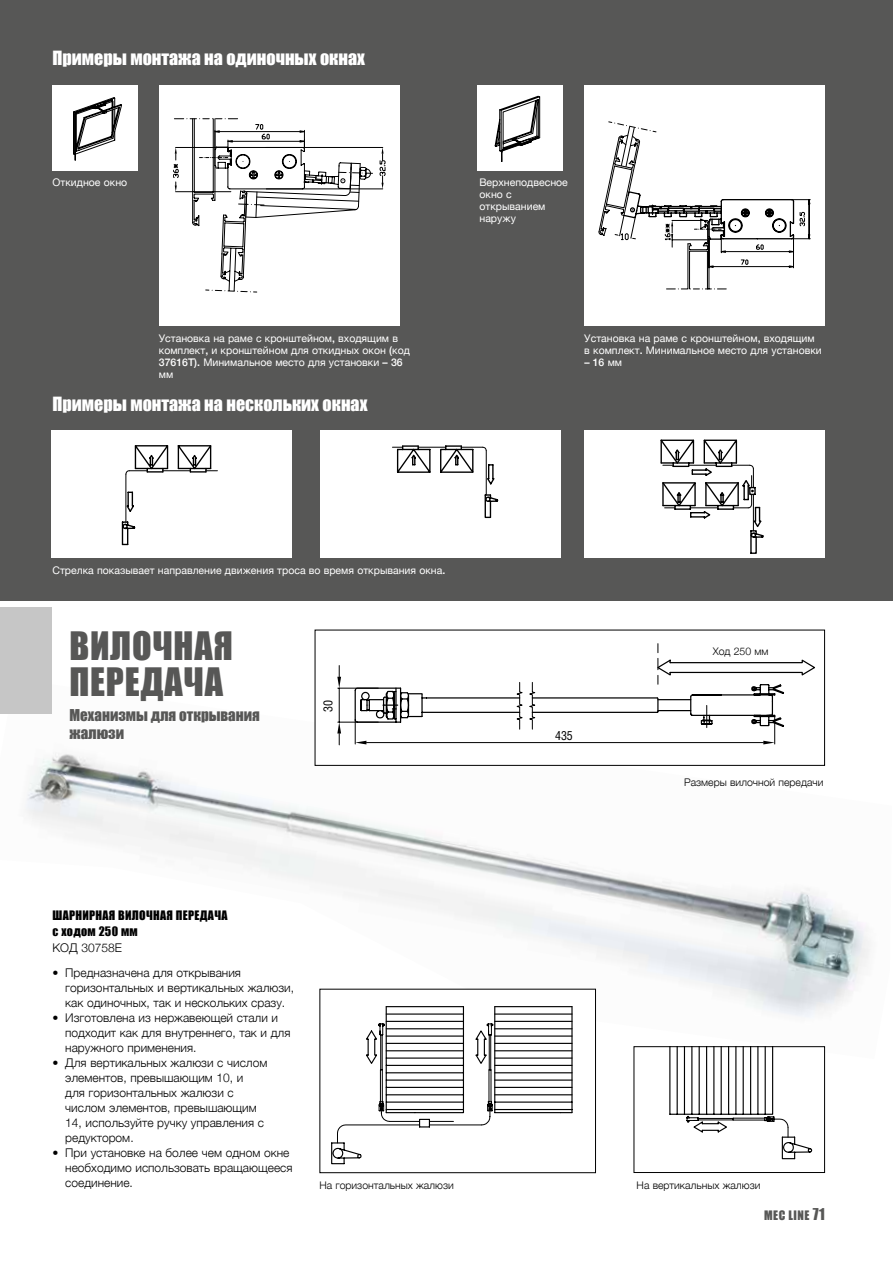
<style>
.page{position:relative;width:893px;height:1263px;background:#fff}
.page>*{position:absolute;margin:0;border:0;box-sizing:border-box;transform-origin:0 0}
.t1{font:36px "Impact";letter-spacing:.02em;color:#575756}
.t2{font:18px "Impact";color:#fff}
.t3{font:15px/18px "Impact";color:#575756}
.t4{font:300 12px/15px "Helvetica Neue";color:#000}
.t5{font:12px/15.8px "Impact";letter-spacing:.025em;color:#000}
.t6{font:condensed 12px "Helvetica";color:#000}
.t7{font:12px "Impact";letter-spacing:.04em;color:#575756}
.t8{font:10.5px/12px "Helvetica Neue";color:#fff}
.t9{font:300 10.5px "Helvetica Neue";color:#000}
.t10{font:500 10.5px "Helvetica Neue";color:#fff}
.s1{font-weight:500}
.s2{font-weight:400}
.s3{font-size:15px}
</style>
<div class="page">
<img style="left:25px;top:679px;width:845px;height:380px">
<div style="left:0;top:607px;width:51px;height:107px;background:#c6c6c6"></div>
<div style="left:0;top:0;width:893px;height:600px;background:#575756"></div>
<div style="left:51px;top:430px;width:241px;height:128px;background:#fff"></div>
<svg style="left:121px;top:445px;width:97px;height:101px"></svg>
<div style="left:159px;top:85px;width:240px;height:241px;background:#fff"></div>
<svg style="left:173px;top:119px;width:212px;height:173px"></svg>
<div style="left:478px;top:85px;width:85px;height:85px;background:#fff"></div>
<svg style="left:494px;top:95px;width:47px;height:67px"></svg>
<div style="left:53px;top:85px;width:85px;height:85px;background:#fff"></div>
<svg style="left:73px;top:97px;width:49px;height:64px"></svg>
<div style="left:584px;top:85px;width:241px;height:241px;background:#fff"></div>
<svg style="left:599px;top:122px;width:211px;height:167px"></svg>
<div style="left:320px;top:430px;width:241px;height:128px;background:#fff"></div>
<svg style="left:584px;top:430px;width:241px;height:128px;background:#f0f0f0"></svg>
<div style="left:315px;top:630px;width:510px;height:135px;background:#fff"></div>
<hr style="left:338px;top:688px;width:40px;height:1px;background:#000">
<hr style="left:338px;top:722px;width:40px;height:1px;background:#000">
<hr style="left:339px;top:688px;width:1px;height:34px;background:#000">
<svg style="left:337px;top:665px;width:4px;height:23px"></svg>
<svg style="left:337px;top:722px;width:4px;height:23px"></svg>
<svg style="left:354px;top:644px;width:461px;height:100px"></svg>
<div style="left:315px;top:630px;width:510px;height:136px;border:1px solid #000"></div>
<div style="left:320px;top:989px;width:275px;height:184px;background:#fff"></div>
<svg style="left:331px;top:1006px;width:242px;height:159px"></svg>
<hr style="left:390px;top:1121px;width:30px;height:1px;background:#000">
<hr style="left:429px;top:1125px;width:53px;height:1px;background:#000">
<div style="left:319px;top:989px;width:277px;height:184px;border:1px solid #000"></div>
<div style="left:634px;top:1047px;width:191px;height:125px;background:#fff"></div>
<svg style="left:669px;top:1048px;width:143px;height:111px"></svg>
<div style="left:634px;top:1046px;width:191px;height:127px;border:1px solid #000"></div>
<div style="left:697px;top:642px;width:87px;height:15px;background:#fff"></div>
<h2 class="t2" style="left:53px;top:44px;width:314px">Примеры монтажа на одиночных окнах</h2>
<p class="t8" style="left:53px;top:177px;width:76px">Откидное окно</p>
<p class="t8" style="left:479px;top:177px;width:90px">Верхнеподвесное окно с открыванием наружу</p>
<p class="t8" style="left:159px;top:333px;width:253px">Установка на раме с кронштейном<span class="s1">,</span> входящим в комплект<span class="s1">,</span> и кронштейном для откидных окон <span class="s1">(</span>код <span class="s1">37616T).</span> Минимальное место для установки <span class="s1">– 36 </span>мм</p>
<p class="t8" style="left:584px;top:333px;width:239px">Установка на раме с кронштейном<span class="s1">,</span> входящим в комплект<span class="s1">.</span> Минимальное место для установки</p>
<p class="t10" style="left:584px;top:354px;width:39px">– 16 <span class="s2">мм</span></p>
<h2 class="t2" style="left:53px;top:390px;width:316px">Примеры монтажа на нескольких окнах</h2>
<p class="t8" style="left:53px;top:565px;width:394px">Стрелка показывает направление движения троса во время открывания окна<span class="s1">.</span></p>
<h1 class="t1" style="left:70px;top:618px;width:165px">ВИЛОЧНАЯ</h1>
<h1 class="t1" style="left:70px;top:654px;width:155px">ПЕРЕДАЧА</h1>
<p class="t3" style="left:70px;top:705px;width:192px">Механизмы для открывания жалюзи</p>
<p class="t6" style="left:321px;top:712px;width:13px;rotate:-90deg">3 0</p>
<p class="t6" style="left:555px;top:728px;width:19px">4 3 5</p>
<p class="t9" style="left:713px;top:642px;width:57px">Ход 250 мм</p>
<p class="t6" style="left:707px;top:645px;width:69px">c o r s a 2 5 0 m m .</p>
<p class="t9" style="left:684px;top:774px;width:141px">Размеры вилочной передачи</p>
<p class="t5" style="left:53px;top:907px;width:177px">ШАРНИРНАЯ ВИЛОЧНАЯ ПЕРЕДАЧА с ходом 250 мм</p>
<p class="t4" style="left:53px;top:939px;width:71px">КОД 30758Е</p>
<p class="t4" style="left:65px;top:965px;width:230px;text-indent:-13px">• Предназначена для открывания горизонтальных и вертикальных жалюзи, как одиночных, так и нескольких сразу.</p>
<p class="t4" style="left:65px;top:1010px;width:227px;text-indent:-13px">• Изготовлена из нержавеющей стали и подходит как для внутреннего, так и для наружного применения.</p>
<p class="t4" style="left:65px;top:1055px;width:204px;text-indent:-13px">• Для вертикальных жалюзи с числом элементов, превышающим 10, и<br>для горизонтальных жалюзи с числом элементов, превышающим<br>14, используйте ручку управления с редуктором.</p>
<p class="t4" style="left:65px;top:1145px;width:229px;text-indent:-13px">• При установке на более чем одном окне необходимо использовать вращающееся соединение.</p>
<p class="t9" style="left:319px;top:1177px;width:136px">На горизонтальных жалюзи</p>
<p class="t9" style="left:637px;top:1176px;width:125px">На вертикальных жалюзи</p>
<p class="t7" style="left:764px;top:1205px;width:62px">MEC LINE <span class="s3">71</span></p>
</div>
